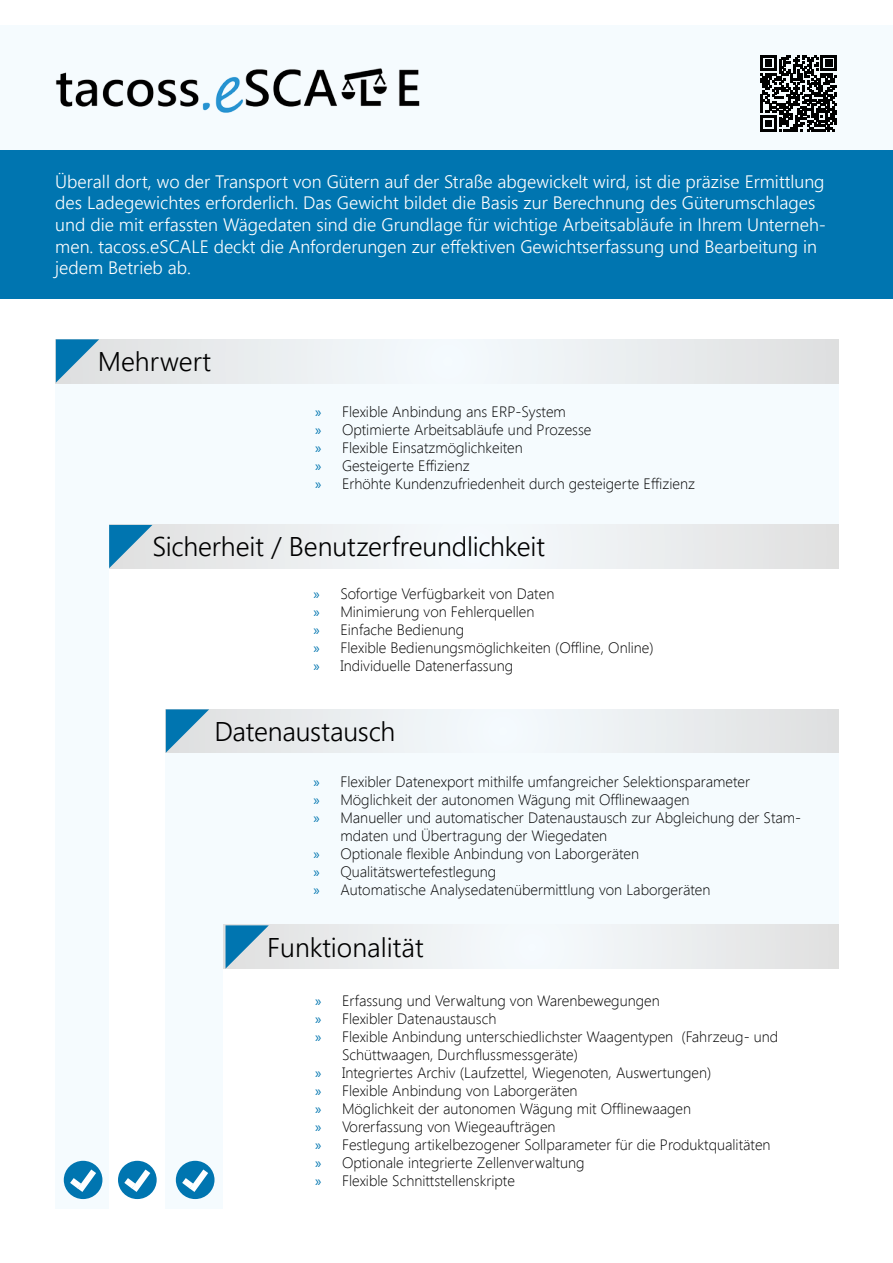
<style>
.page{position:relative;width:893px;height:1263px;background:#fff}
.page>*{position:absolute;margin:0;border:0;box-sizing:border-box;transform-origin:0 0}
.MainHead{font:300 27px "Segoe UI";letter-spacing:-.005em;color:#000}
.Product_Head{font:300 27px "Segoe UI";color:#000}
.Product_Text_White{font:300 18px/21.6px "Segoe UI";color:#fff}
.t1{font:300 15px/18px "Segoe UI";color:#000}
.s1{font-family:"Myriad Pro";font-weight:400;color:#0075b0}
</style>
<div class="page">
<div style="left:0;top:26px;width:893px;height:136px;background:#f5fbfe"></div>
<div style="left:0;top:150px;width:893px;height:149px;background:#0075b0"></div>
<div style="left:56px;top:339px;width:783px;height:870px;background:#f5fbfe"></div>
<div style="left:109px;top:525px;width:730px;height:684px;background:#fff"></div>
<div style="left:166px;top:709px;width:673px;height:500px;background:#f5fbfe"></div>
<div style="left:224px;top:925px;width:615px;height:284px;background:#fff"></div>
<img style="left:55px;top:68px;width:365px;height:45px">
<svg style="left:99px;top:339px;width:740px;height:44px"></svg>
<svg style="left:56px;top:339px;width:43px;height:44px;background:#71abc9"></svg>
<div style="left:224px;top:925px;width:615px;height:44px;background:linear-gradient(to right,#eef2f4,#e9ebed)"></div>
<svg style="left:209px;top:709px;width:630px;height:44px"></svg>
<svg style="left:109px;top:525px;width:730px;height:44px"></svg>
<svg style="left:109px;top:525px;width:43px;height:43px;background:#6faac8"></svg>
<svg style="left:166px;top:709px;width:43px;height:44px;background:#71abc9"></svg>
<svg style="left:226px;top:925px;width:43px;height:44px;background:#74adc9"></svg>
<div style="left:176px;top:1161px;width:38px;height:38px;background:#0075b0;border-radius:50%"></div>
<svg style="left:176px;top:1163px;width:38px;height:35px"></svg>
<div style="left:118px;top:1161px;width:39px;height:38px;background:#0075b0;border-radius:50%"></div>
<svg style="left:118px;top:1163px;width:38px;height:35px"></svg>
<div style="left:64px;top:1161px;width:38px;height:38px;background:#0075b0;border-radius:50%"></div>
<svg style="left:64px;top:1163px;width:38px;height:35px"></svg>
<svg style="left:760px;top:55px;width:77px;height:77px"></svg>
<p class="Product_Text_White" style="left:55px;top:170px;width:772px">Überall dort, wo der Transport von Gütern auf der Straße abgewickelt wird, ist die präzise Ermittlung des Ladegewichtes erforderlich. Das Gewicht bildet die Basis zur Berechnung des Güterumschlages und die mit erfassten Wägedaten sind die Grundlage für wichtige Arbeitsabläufe in Ihrem Unterneh&shy;men. tacoss.eSCALE deckt die Anforderungen zur effektiven Gewichtserfassung und Bearbeitung in jedem Betrieb ab.</p>
<p class="Product_Head" style="left:98px;top:341px;width:115px">Mehrwert</p>
<p class="t1" style="left:315px;top:403px;width:252px"><span class="s1">»</span> Flexible Anbindung ans ERP-System</p>
<p class="t1" style="left:315px;top:421px;width:278px"><span class="s1">»</span> Optimierte Arbeitsabläufe und Prozesse</p>
<p class="t1" style="left:315px;top:439px;width:209px"><span class="s1">»</span> Flexible Einsatzmöglichkeiten</p>
<p class="t1" style="left:315px;top:457px;width:156px"><span class="s1">»</span> Gesteigerte Effizienz</p>
<p class="t1" style="left:315px;top:475px;width:381px"><span class="s1">»</span> Erhöhte Kundenzufriedenheit durch gesteigerte Effizienz</p>
<p class="MainHead" style="left:152px;top:526px;width:394px">Sicherheit / Benutzerfreundlichkeit</p>
<p class="t1" style="left:313px;top:584px;width:242px"><span class="s1">»</span> Sofortige Verfügbarkeit von Daten</p>
<p class="t1" style="left:313px;top:602px;width:223px"><span class="s1">»</span> Minimierung von Fehlerquellen</p>
<p class="t1" style="left:313px;top:620px;width:152px"><span class="s1">»</span> Einfache Bedienung</p>
<p class="t1" style="left:313px;top:638px;width:342px"><span class="s1">»</span> Flexible Bedienungsmöglichkeiten (Offline, Online)</p>
<p class="t1" style="left:313px;top:656px;width:201px"><span class="s1">»</span> Individuelle Datenerfassung</p>
<p class="MainHead" style="left:214px;top:711px;width:183px">Datenaustausch</p>
<p class="t1" style="left:313px;top:772px;width:438px"><span class="s1">»</span> Flexibler Datenexport mithilfe umfangreicher Selektionsparameter</p>
<p class="t1" style="left:313px;top:790px;width:378px"><span class="s1">»</span> Möglichkeit der autonomen Wägung mit Offlinewaagen</p>
<p class="t1" style="left:340px;top:808px;width:462px;text-indent:-27px"><span class="s1">»</span> Manueller und automatischer Datenaustausch zur Abgleichung der Stam&shy;mdaten und Übertragung der Wiegedaten</p>
<p class="t1" style="left:313px;top:844px;width:327px"><span class="s1">»</span> Optionale flexible Anbindung von Laborgeräten</p>
<p class="t1" style="left:313px;top:862px;width:184px"><span class="s1">»</span> Qualitätswertefestlegung</p>
<p class="t1" style="left:313px;top:880px;width:399px"><span class="s1">»</span> Automatische Analysedatenübermittlung von Laborgeräten</p>
<p class="Product_Head" style="left:267px;top:927px;width:158px">Funktionalität</p>
<p class="t1" style="left:315px;top:991px;width:346px"><span class="s1">»</span> Erfassung und Verwaltung von Warenbewegungen</p>
<p class="t1" style="left:315px;top:1009px;width:183px"><span class="s1">»</span> Flexibler Datenaustausch</p>
<p class="t1" style="left:342px;top:1027px;width:438px;text-indent:-27px"><span class="s1">»</span> Flexible Anbindung unterschiedlichster Waagentypen (Fahrzeug- und<br>Schüttwaagen, Durchflussmessgeräte)</p>
<p class="t1" style="left:315px;top:1063px;width:398px"><span class="s1">»</span> Integriertes Archiv (Laufzettel, Wiegenoten, Auswertungen)</p>
<p class="t1" style="left:315px;top:1081px;width:264px"><span class="s1">»</span> Flexible Anbindung von Laborgeräten</p>
<p class="t1" style="left:315px;top:1099px;width:378px"><span class="s1">»</span> Möglichkeit der autonomen Wägung mit Offlinewaagen</p>
<p class="t1" style="left:315px;top:1117px;width:242px"><span class="s1">»</span> Vorerfassung von Wiegeaufträgen</p>
<p class="t1" style="left:315px;top:1135px;width:457px"><span class="s1">»</span> Festlegung artikelbezogener Sollparameter für die Produktqualitäten</p>
<p class="t1" style="left:315px;top:1153px;width:271px"><span class="s1">»</span> Optionale integrierte Zellenverwaltung</p>
<p class="t1" style="left:315px;top:1171px;width:201px"><span class="s1">»</span> Flexible Schnittstellenskripte</p>
</div>
